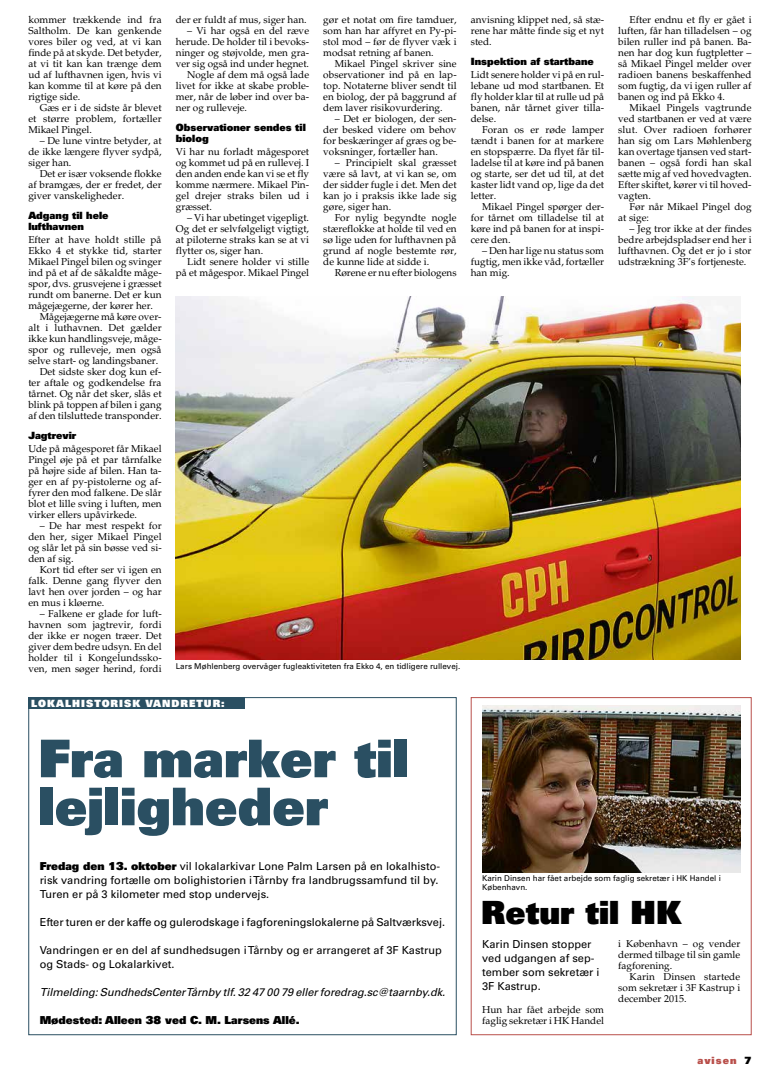
<style>
.page{position:relative;width:776px;height:1072px;background:#fff}
.page>*{position:absolute;margin:0;border:0;box-sizing:border-box;transform-origin:0 0}
.t1{font:900 52px/48px "Univers";color:#2a4f62}
.t2{font:900 32px "Univers";color:#000}
.t3{font:11px/14px "Univers";color:#000}
.t4{font:italic 11px "Univers";letter-spacing:-.01em;color:#000}
.t5{font:900 11px "Univers";color:#000}
.t6{font:10px/11px "Palatino";color:#000;text-align:justify}
.t7{font:900 10px/11px "Univers";color:#000}
.t8{font:900 10px "Univers";letter-spacing:.1em;color:#fff}
.t9{font:900 10px "Univers";letter-spacing:.1em;color:#b9504b}
.t10{font:8px/9px "Univers";color:#000}
.s1{font-weight:900}
.s2{color:#000}
</style>
<div class="page">
<div style="left:471px;top:697px;width:280px;height:338px;border:1px solid #b9504b"></div>
<img style="left:482px;top:705px;width:258px;height:168px">
<img style="left:176px;top:296px;width:564px;height:363px">
<div style="left:28px;top:697px;width:217px;height:11px;background:#2a4f62"></div>
<p class="t6" style="left:28px;top:14px;width:135px">kommer trækkende ind fra Saltholm. De kan genkende vores biler og ved, at vi kan finde på at skyde. Det betyder, at vi tit kan kan trænge dem ud af lufthavnen igen, hvis vi kan komme til at køre på den rigtige side.</p>
<p class="t6" style="left:28px;top:102px;width:135px;text-indent:11px">Gæs er i de sidste år blevet et større problem, fortæller Mikael Pingel.</p>
<p class="t6" style="left:28px;top:135px;width:135px;text-indent:11px">– De lune vintre betyder, at de ikke længere flyver sydpå, siger han.</p>
<p class="t6" style="left:28px;top:168px;width:135px;text-indent:11px">Det er især voksende flokke af bramgæs, der er fredet, der giver vanskeligheder.</p>
<p class="t7" style="left:28px;top:209px;width:82px">Adgang til hele lufthavnen</p>
<p class="t6" style="left:28px;top:234px;width:135px">Efter at have holdt stille på</p>
<p class="t6" style="left:28px;top:245px;width:135px">Ekko 4 et stykke tid, starter</p>
<p class="t6" style="left:28px;top:256px;width:135px">Mikael Pingel bilen og svinger</p>
<p class="t6" style="left:28px;top:267px;width:135px">ind på et af de såkaldte måge-</p>
<p class="t6" style="left:28px;top:278px;width:135px">spor, dvs. grusvejene i græsset</p>
<p class="t6" style="left:28px;top:289px;width:135px">rundt om banerne. Det er kun</p>
<p class="t6" style="left:28px;top:300px;width:126px">mågejægerne, der kører her.</p>
<p class="t6" style="left:40px;top:311px;width:123px">Mågejægerne må køre over-</p>
<p class="t6" style="left:28px;top:322px;width:135px">alt i luthavnen. Det gælder</p>
<p class="t6" style="left:28px;top:333px;width:135px">ikke kun handlingsveje, måge-</p>
<p class="t6" style="left:28px;top:344px;width:135px">spor og rulleveje, men også</p>
<p class="t6" style="left:28px;top:355px;width:131px">selve start- og landingsbaner.</p>
<p class="t6" style="left:40px;top:366px;width:123px">Det sidste sker dog kun ef-</p>
<p class="t6" style="left:28px;top:377px;width:135px">ter aftale og godkendelse fra</p>
<p class="t6" style="left:28px;top:388px;width:135px">tårnet. Og når det sker, slås et</p>
<p class="t6" style="left:28px;top:399px;width:135px">blink på toppen af bilen i gang</p>
<p class="t6" style="left:28px;top:410px;width:135px">af den tilsluttede transponder.</p>
<p class="t7" style="left:28px;top:429px;width:49px">Jagtrevir</p>
<p class="t6" style="left:28px;top:443px;width:135px">Ude på mågesporet får Mikael Pingel øje på et par tårnfalke på højre side af bilen. Han ta&shy;ger en af py-pistolerne og af&shy;fyrer den mod falkene. De slår blot et lille sving i luften, men virker ellers upåvirkede.</p>
<p class="t6" style="left:28px;top:520px;width:135px;text-indent:11px">– De har mest respekt for den her, siger Mikael Pingel og slår let på sin bøsse ved si&shy;den af sig.</p>
<p class="t6" style="left:28px;top:564px;width:135px;text-indent:11px">Kort tid efter ser vi igen en falk. Denne gang flyver den lavt hen over jorden – og har en mus i kløerne.</p>
<p class="t6" style="left:28px;top:608px;width:135px;text-indent:11px">– Falkene er glade for luft&shy;havnen som jagtrevir, fordi der ikke er nogen træer. Det giver dem bedre udsyn. En del holder til i Kongelundssko&shy;ven, men søger herind, fordi</p>
<p class="t6" style="left:176px;top:14px;width:132px">der er fuldt af mus, siger han.</p>
<p class="t6" style="left:187px;top:25px;width:123px">– Vi har også en del ræve</p>
<p class="t6" style="left:176px;top:36px;width:135px">herude. De holder til i bevoks-</p>
<p class="t6" style="left:176px;top:47px;width:135px">ninger og støjvolde, men gra-</p>
<p class="t6" style="left:176px;top:58px;width:135px">ver sig også ind under hegnet.</p>
<p class="t6" style="left:187px;top:69px;width:123px">Nogle af dem må også lade</p>
<p class="t6" style="left:176px;top:80px;width:135px">livet for ikke at skabe proble-</p>
<p class="t6" style="left:176px;top:91px;width:135px">mer, når de løber ind over ba-</p>
<p class="t6" style="left:176px;top:102px;width:73px">ner og rulleveje.</p>
<p class="t7" style="left:176px;top:121px;width:131px">Observationer sendes til biolog</p>
<p class="t6" style="left:176px;top:146px;width:135px">Vi har nu forladt mågesporet og kommet ud på en rullevej. I den anden ende kan vi se et fly komme nærmere. Mikael Pin&shy;gel drejer straks bilen ud i græsset.</p>
<p class="t6" style="left:176px;top:212px;width:135px;text-indent:11px">– Vi har ubetinget vigepligt.<br>Og det er selvfølgeligt vigtigt, at piloterne straks kan se at vi flytter os, siger han.</p>
<p class="t6" style="left:176px;top:256px;width:135px;text-align:right">Lidt senere holder vi stille på et mågespor. Mikael Pingel</p>
<p class="t6" style="left:323px;top:14px;width:135px">gør et notat om fire tamduer, som han har affyret en Py-pi&shy;stol mod – før de flyver væk i modsat retning af banen.</p>
<p class="t6" style="left:323px;top:58px;width:135px;text-indent:11px">Mikael Pingel skriver sine observationer ind på en lap&shy;top. Notaterne bliver sendt til en biolog, der på baggrund af dem laver risikovurdering.</p>
<p class="t6" style="left:323px;top:113px;width:135px;text-indent:11px">– Det er biologen, der sen&shy;der besked videre om behov for beskæringer af græs og be&shy;voksninger, fortæller han.</p>
<p class="t6" style="left:323px;top:157px;width:135px;text-indent:11px">– Principielt skal græsset være så lavt, at vi kan se, om der sidder fugle i det. Men det kan jo i praksis ikke lade sig gøre, siger han.</p>
<p class="t6" style="left:323px;top:212px;width:135px;text-indent:11px">For nylig begyndte nogle stæreflokke at holde til ved en sø lige uden for lufthavnen på grund af nogle bestemte rør, de kunne lide at sidde i.</p>
<p class="t6" style="left:334px;top:267px;width:123px">Rørene er nu efter biologens</p>
<p class="t10" style="left:176px;top:661px;width:286px">Lars Møhlenberg overvåger fugleaktiviteten fra Ekko 4, en tidligere rullevej.</p>
<p class="t8" style="left:31px;top:696px;width:195px">LOKALHISTORISK VANDRETUR:</p>
<h1 class="t1" style="left:38px;top:733px;width:372px">Fra marker til lejligheder</h1>
<p class="t3" style="left:40px;top:859px;width:402px"><span class="s1">Fredag den 13. oktober</span> vil lokalarkivar Lone Palm Larsen på en lokalhisto&shy;risk vandring fortælle om bolighistorien i Tårnby fra landbrugssamfund til by.<br>Turen er på 3 kilometer med stop undervejs.</p>
<p class="t3" style="left:40px;top:915px;width:407px">Efter turen er der kaffe og gulerodskage i fagforeningslokalerne på Saltværksvej.</p>
<p class="t3" style="left:40px;top:943px;width:404px">Vandringen er en del af sundhedsugen i Tårnby og er arrangeret af 3F Kastrup og Stads- og Lokalarkivet.</p>
<p class="t4" style="left:40px;top:985px;width:407px">Tilmelding: SundhedsCenter Tårnby tlf. 32 47 00 79 eller foredrag.sc@taarnby.dk.</p>
<p class="t5" style="left:40px;top:1012px;width:261px">Mødested: Alleen 38 ved C. M. Larsens Allé.</p>
<p class="t6" style="left:471px;top:14px;width:135px">anvisning klippet ned, så stæ&shy;rene har måtte finde sig et nyt sted.</p>
<p class="t7" style="left:471px;top:55px;width:125px">Inspektion af startbane</p>
<p class="t6" style="left:471px;top:69px;width:135px">Lidt senere holder vi på en rul&shy;lebane ud mod startbanen. Et fly holder klar til at rulle ud på banen, når tårnet giver tilla&shy;delse.</p>
<p class="t6" style="left:471px;top:124px;width:135px;text-indent:11px">Foran os er røde lamper tændt i banen for at markere en stopspærre. Da flyet får til&shy;ladelse til at køre ind på banen og starte, ser det ud til, at det kaster lidt vand op, lige da det letter.</p>
<p class="t6" style="left:471px;top:201px;width:135px;text-indent:11px">Mikael Pingel spørger der&shy;for tårnet om tilladelse til at køre ind på banen for at inspi&shy;cere den.</p>
<p class="t6" style="left:471px;top:245px;width:135px;text-indent:11px">– Den har lige nu status som fugtig, men ikke våd, fortæller han mig.</p>
<p class="t6" style="left:618px;top:14px;width:135px;text-indent:11px">Efter endnu et fly er gået i luften, får han tilladelsen – og bilen ruller ind på banen. Ba&shy;nen har dog kun fugtpletter – så Mikael Pingel melder over radioen banens beskaffenhed som fugtig, da vi igen ruller af banen og ind på Ekko 4.</p>
<p class="t6" style="left:618px;top:102px;width:135px;text-indent:11px">Mikael Pingels vagtrunde ved startbanen er ved at være slut. Over radioen forhører han sig om Lars Møhlenberg kan overtage tjansen ved start&shy;banen – også fordi han skal sætte mig af ved hovedvagten.<br>Efter skiftet, kører vi til hoved&shy;vagten.</p>
<p class="t6" style="left:618px;top:201px;width:135px;text-indent:11px">Før når Mikael Pingel dog at sige:</p>
<p class="t6" style="left:618px;top:223px;width:135px;text-indent:11px">– Jeg tror ikke at der findes bedre arbejdspladser end her i lufthavnen. Og det er jo i stor udstrækning 3F’s fortjeneste.</p>
<p class="t10" style="left:482px;top:873px;width:240px">Karin Dinsen har fået arbejde som faglig sekretær i HK Handel i<br>København.</p>
<h2 class="t2" style="left:481px;top:891px;width:202px">Retur til HK</h2>
<p class="t3" style="left:482px;top:936px;width:119px">Karin Dinsen stopper ved udgangen af sep&shy;tember som sekretær i<br>3F Kastrup.</p>
<p class="t6" style="left:482px;top:1004px;width:123px">Hun har fået arbejde som faglig sekretær i HK Handel</p>
<p class="t6" style="left:618px;top:938px;width:123px">i København – og vender dermed tilbage til sin gamle fagforening.</p>
<p class="t6" style="left:618px;top:971px;width:123px;text-indent:11px">Karin Dinsen startede som sekretær i 3F Kastrup i december 2015.</p>
<p class="t9" style="left:697px;top:1053px;width:56px">avisen <span class="s2">7</span></p>
</div>
